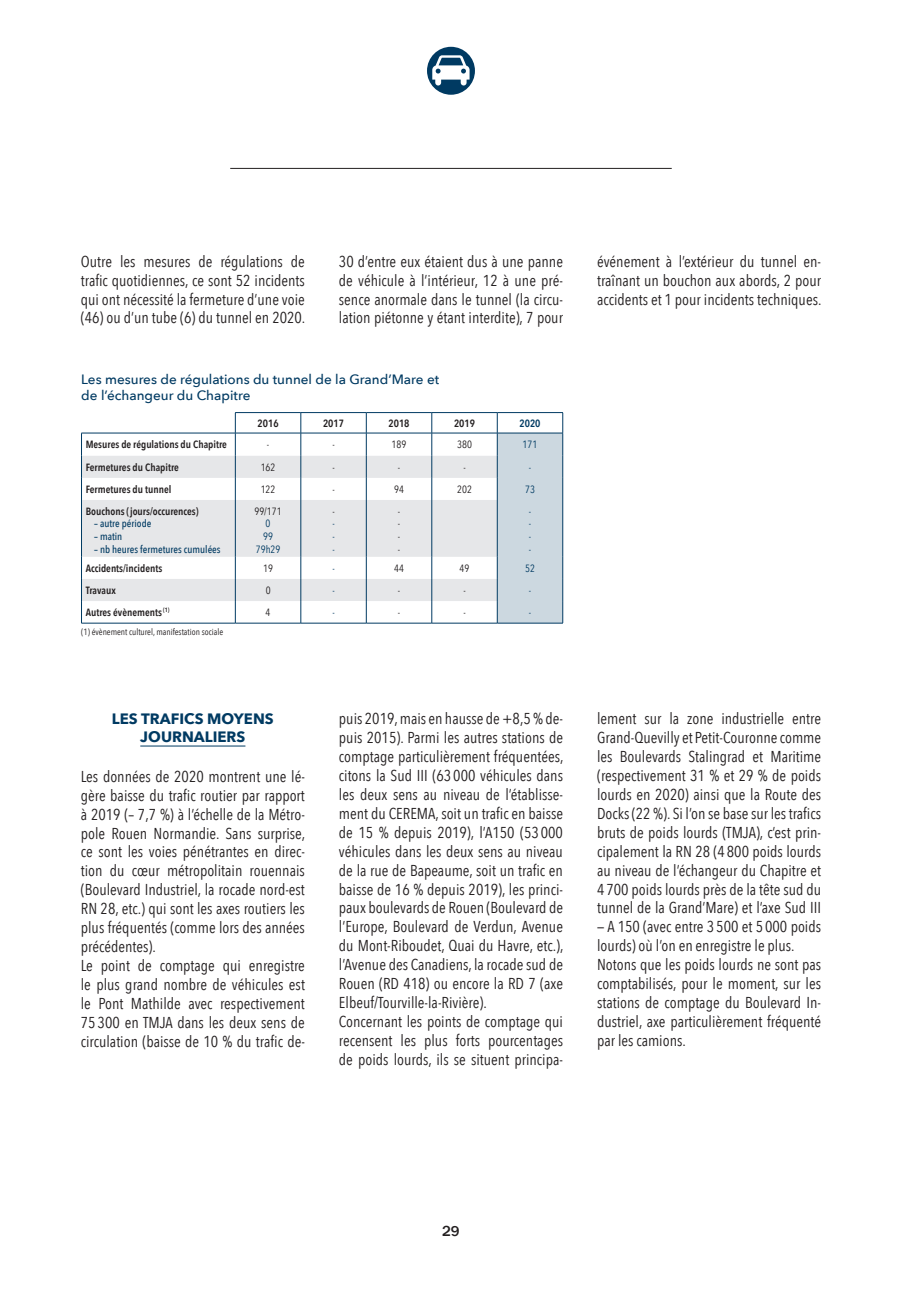
<style>
.page{position:relative;width:919px;height:1289px;background:#fff}
.page>*{position:absolute;margin:0;border:0;box-sizing:border-box;transform-origin:0 0}
.t1{font:37.5px "Arial Rounded MT Bold";color:#003a62}
.t2{font:15.75px/18.9px "Avenir Next Condensed";color:#231f20;text-align:justify}
.t3{font:700 15px/18px "Avenir Next";color:#003a62;text-align:center}
.t4{font:500 15px "Franklin Gothic";color:#231f20}
.t5{font:500 13.5px/16.2px "Avenir Next";color:#003a62}
.t6{font:600 10.5px "Avenir Next Condensed";color:#231f20}
.t7{font:10.5px/12.6px "Avenir Next Condensed";color:#231f20;text-align:justify}
.t8{font:500 10.5px "Avenir Next Condensed";color:#003a62}
.t9{font:10.5px/12.6px "Avenir Next Condensed";color:#003a62;text-align:justify}
.t10{font:600 10.5px "Avenir Next Condensed";color:#003a62}
.t11{font:9px "Avenir Next Condensed";color:#231f20}
</style>
<div class="page">
<hr style="left:230px;top:168px;width:441px;height:1px;background:#231f20">
<hr style="left:140px;top:745px;width:105px;height:1px;background:#003a62">
<svg style="left:82px;top:456px;width:415px;height:145px;fill:#e6e7e9"></svg>
<hr style="left:235px;top:412px;width:66px;height:1px;background:#003a62">
<hr style="left:301px;top:412px;width:65px;height:1px;background:#003a62">
<hr style="left:366px;top:412px;width:66px;height:1px;background:#003a62">
<hr style="left:432px;top:412px;width:65px;height:1px;background:#003a62">
<hr style="left:497px;top:412px;width:66px;height:1px;background:#003a62">
<hr style="left:81px;top:433px;width:154px;height:1px;background:#003a62">
<hr style="left:235px;top:433px;width:66px;height:1px;background:#003a62">
<hr style="left:301px;top:433px;width:65px;height:1px;background:#003a62">
<hr style="left:366px;top:433px;width:66px;height:1px;background:#003a62">
<hr style="left:432px;top:433px;width:65px;height:1px;background:#003a62">
<svg style="left:81px;top:433px;width:1px;height:67px"></svg>
<svg style="left:235px;top:413px;width:1px;height:87px"></svg>
<svg style="left:300px;top:413px;width:1px;height:87px"></svg>
<svg style="left:366px;top:413px;width:1px;height:87px"></svg>
<svg style="left:431px;top:413px;width:1px;height:87px"></svg>
<hr style="left:81px;top:500px;width:1px;height:57px;background:#003a62">
<hr style="left:235px;top:500px;width:1px;height:57px;background:#003a62">
<hr style="left:300px;top:500px;width:1px;height:57px;background:#003a62">
<hr style="left:366px;top:500px;width:1px;height:57px;background:#003a62">
<hr style="left:431px;top:500px;width:1px;height:57px;background:#003a62">
<svg style="left:81px;top:557px;width:1px;height:66px"></svg>
<svg style="left:235px;top:557px;width:1px;height:66px"></svg>
<svg style="left:300px;top:557px;width:1px;height:66px"></svg>
<svg style="left:366px;top:557px;width:1px;height:66px"></svg>
<svg style="left:431px;top:557px;width:1px;height:66px"></svg>
<svg style="left:497px;top:413px;width:66px;height:210px;background:#c8d4dd"></svg>
<hr style="left:81px;top:623px;width:154px;height:1px;background:#003a62">
<hr style="left:235px;top:623px;width:66px;height:1px;background:#003a62">
<hr style="left:301px;top:623px;width:65px;height:1px;background:#003a62">
<hr style="left:366px;top:623px;width:66px;height:1px;background:#003a62">
<hr style="left:432px;top:623px;width:65px;height:1px;background:#003a62">
<hr style="left:497px;top:623px;width:66px;height:1px;background:#003a62">
<div style="left:427px;top:47px;width:48px;height:48px;background:#003a62;border-radius:50%"></div>
<svg style="left:432px;top:55px;width:37px;height:30px"></svg>
<p class="t2" style="left:81px;top:251px;width:226px">Outre les mesures de régulations de trafic quotidiennes, ce sont 52 incidents qui ont nécessité la fermeture d’une voie (46) ou d’un tube (6) du tunnel en 2020.</p>
<p class="t2" style="left:339px;top:251px;width:225px">30 d’entre eux étaient dus à une panne de véhicule à l’intérieur, 12 à une pré&shy;sence anormale dans le tunnel (la circu&shy;lation piétonne y étant interdite), 7 pour</p>
<p class="t2" style="left:597px;top:251px;width:226px">événement à l’extérieur du tunnel en&shy;traînant un bouchon aux abords, 2 pour accidents et 1 pour incidents techniques.</p>
<h1 class="t1" style="left:445px;top:264px;width:14px">!</h1>
<p class="t5" style="left:81px;top:370px;width:359px">Les mesures de régulations du tunnel de la Grand’Mare et de l’échangeur du Chapitre</p>
<p class="t6" style="left:257px;top:414px;width:22px">2016</p>
<p class="t6" style="left:323px;top:414px;width:22px">2017</p>
<p class="t6" style="left:388px;top:414px;width:22px">2018</p>
<p class="t6" style="left:454px;top:414px;width:22px">2019</p>
<p class="t10" style="left:519px;top:414px;width:22px">2020</p>
<p class="t6" style="left:86px;top:435px;width:143px">Mesures de régulations du Chapitre</p>
<p class="t7" style="left:267px;top:437px;width:4px">-</p>
<p class="t7" style="left:332px;top:437px;width:4px">-</p>
<p class="t7" style="left:391px;top:437px;width:16px">189</p>
<p class="t7" style="left:457px;top:437px;width:16px">380</p>
<p class="t9" style="left:522px;top:437px;width:16px">171</p>
<p class="t6" style="left:86px;top:458px;width:95px">Fermetures du Chapitre</p>
<p class="t7" style="left:261px;top:460px;width:16px">162</p>
<p class="t7" style="left:332px;top:460px;width:4px">-</p>
<p class="t7" style="left:398px;top:460px;width:4px">-</p>
<p class="t7" style="left:463px;top:460px;width:4px">-</p>
<p class="t9" style="left:529px;top:460px;width:4px">-</p>
<p class="t6" style="left:86px;top:480px;width:87px">Fermetures du tunnel</p>
<p class="t7" style="left:261px;top:482px;width:16px">122</p>
<p class="t7" style="left:332px;top:482px;width:4px">-</p>
<p class="t7" style="left:394px;top:482px;width:11px">94</p>
<p class="t7" style="left:457px;top:482px;width:16px">202</p>
<p class="t9" style="left:525px;top:482px;width:11px">73</p>
<p class="t6" style="left:86px;top:502px;width:114px">Bouchons (jours/occurences)</p>
<p class="t8" style="left:94px;top:517px;width:59px">– autre période</p>
<p class="t8" style="left:94px;top:530px;width:30px">– matin</p>
<p class="t8" style="left:94px;top:542px;width:128px">– nb heures fermetures cumulées</p>
<p class="t7" style="left:254px;top:504px;width:29px">99/171</p>
<p class="t9" style="left:256px;top:517px;width:26px;text-align:center">0<br>99<br>79h29</p>
<p class="t7" style="left:332px;top:504px;width:4px">-</p>
<p class="t9" style="left:332px;top:517px;width:4px">- - -</p>
<p class="t7" style="left:398px;top:504px;width:4px">- - - -</p>
<p class="t9" style="left:529px;top:504px;width:4px">- - - -</p>
<p class="t6" style="left:86px;top:559px;width:78px">Accidents/incidents</p>
<p class="t7" style="left:263px;top:561px;width:11px">19</p>
<p class="t9" style="left:332px;top:561px;width:4px">-</p>
<p class="t7" style="left:394px;top:561px;width:11px">44</p>
<p class="t7" style="left:459px;top:561px;width:11px">49</p>
<p class="t9" style="left:525px;top:561px;width:11px">52</p>
<p class="t6" style="left:86px;top:581px;width:32px">Travaux</p>
<p class="t7" style="left:266px;top:583px;width:6px">0</p>
<p class="t9" style="left:332px;top:583px;width:4px">-</p>
<p class="t7" style="left:398px;top:583px;width:4px">-</p>
<p class="t7" style="left:463px;top:583px;width:4px">-</p>
<p class="t9" style="left:529px;top:583px;width:4px">-</p>
<p class="t6" style="left:86px;top:603px;width:85px">Autres évènements <sup>(1)</sup></p>
<p class="t7" style="left:265px;top:605px;width:6px">4</p>
<p class="t9" style="left:332px;top:605px;width:4px">-</p>
<p class="t7" style="left:398px;top:605px;width:4px">-</p>
<p class="t7" style="left:463px;top:605px;width:4px">-</p>
<p class="t9" style="left:529px;top:605px;width:4px">-</p>
<p class="t11" style="left:81px;top:624px;width:143px">(1) évènement culturel, manifestation sociale</p>
<p class="t3" style="left:112px;top:709px;width:163px">LES TRAFICS MOYENS<br>JOURNALIERS</p>
<p class="t2" style="left:81px;top:766px;width:226px;text-align:left">Les données de 2020 montrent une lé&shy;gère baisse du trafic routier par rapport à 2019 (– 7,7 %) à l’échelle de la Métro&shy;pole Rouen Normandie. Sans surprise, ce sont les voies pénétrantes en direc&shy;tion du cœur métropolitain rouennais (Boulevard Industriel, la rocade nord-est RN 28, etc.) qui sont les axes routiers les plus fréquentés (comme lors des années précédentes).<br>Le point de comptage qui enregistre le plus grand nombre de véhicules est le Pont Mathilde avec respectivement 75 300 en TMJA dans les deux sens de circulation (baisse de 10 % du trafic de-</p>
<p class="t2" style="left:339px;top:708px;width:226px;text-align:left">puis 2019, mais en hausse de +8,5 % de&shy;puis 2015). Parmi les autres stations de comptage particulièrement fréquentées, citons la Sud III (63 000 véhicules dans les deux sens au niveau de l’établisse&shy;ment du CEREMA, soit un trafic en baisse de 15 % depuis 2019), l’A150 (53 000 véhicules dans les deux sens au niveau de la rue de Bapeaume, soit un trafic en baisse de 16 % depuis 2019), les princi&shy;paux boulevards de Rouen (Boulevard de l’Europe, Boulevard de Verdun, Avenue du Mont-Riboudet, Quai du Havre, etc.), l’Avenue des Canadiens, la rocade sud de Rouen (RD 418) ou encore la RD 7 (axe Elbeuf/Tourville-la-Rivière).<br>Concernant les points de comptage qui recensent les plus forts pourcentages de poids lourds, ils se situent principa-</p>
<p class="t2" style="left:597px;top:708px;width:225px">lement sur la zone industrielle entre Grand-Quevilly et Petit-Couronne comme les Boulevards Stalingrad et Maritime (respectivement 31 % et 29 % de poids lourds en 2020) ainsi que la Route des Docks (22 %). Si l’on se base sur les trafics bruts de poids lourds (TMJA), c’est prin&shy;cipalement la RN 28 (4 800 poids lourds au niveau de l’échangeur du Chapitre et 4 700 poids lourds près de la tête sud du tunnel de la Grand’Mare) et l’axe Sud III</p>
<p class="t2" style="left:597px;top:916px;width:225px;text-align:left">— A 150 (avec entre 3 500 et 5 000 poids lourds) où l’on en enregistre le plus.<br>Notons que les poids lourds ne sont pas comptabilisés, pour le moment, sur les stations de comptage du Boulevard In&shy;dustriel, axe particulièrement fréquenté par les camions.</p>
<p class="t4" style="left:442px;top:1221px;width:19px">29</p>
</div>
